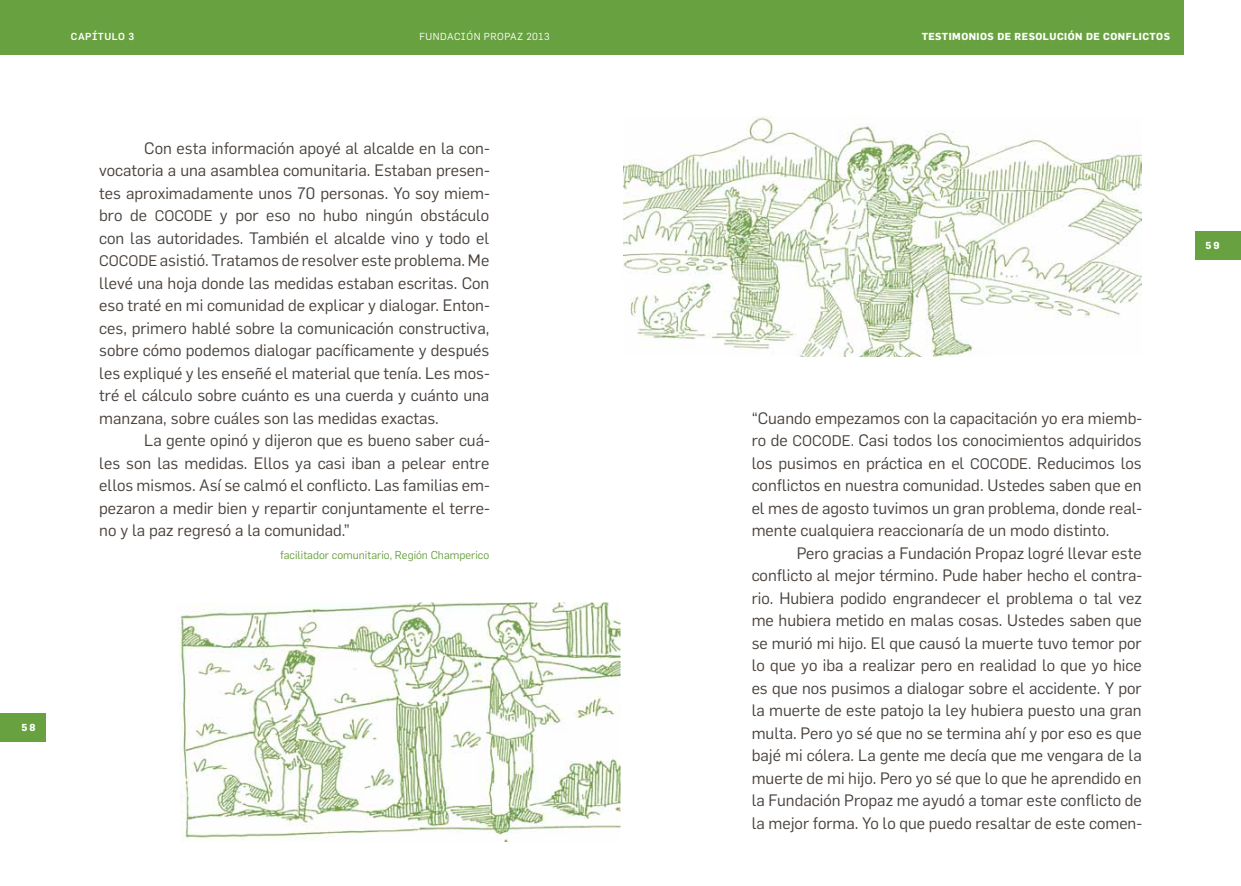
<style>
.page{position:relative;width:1241px;height:886px;background:#fff}
.page>*{position:absolute;margin:0;border:0;box-sizing:border-box;transform-origin:0 0}
.t1{font:16.25px/22.5px "Flama";color:#48413c;text-align:justify}
.t2{font:15px "Flama";color:#48413c}
.t3{font:11.25px "Flama";color:#68a13f}
.t4{font:700 10px "Flama";letter-spacing:.05em;color:#fff}
.t5{font:10px "Flama";letter-spacing:.05em;color:#fff}
.t6{font:500 10px "Flama";letter-spacing:.05em;color:#fff}
.s1{font-size:15px}
.s2{font-size:16.25px}
</style>
<div class="page">
<div style="left:0;top:713px;width:46px;height:28px;background:#68a13f"></div>
<div style="left:0;top:0;width:620px;height:55px;background:#68a13f"></div>
<div style="left:1194px;top:231px;width:46px;height:29px;background:#68a13f"></div>
<div style="left:620px;top:0;width:563px;height:55px;background:#68a13f"></div>
<img style="left:180px;top:602px;width:440px;height:240px">
<img style="left:623px;top:116px;width:518px;height:240px">
<p class="t6" style="left:71px;top:30px;width:65px">CAPÍTULO 3</p>
<p class="t5" style="left:419px;top:30px;width:131px">Fundación Propaz 2013</p>
<p class="t1" style="left:99px;top:136px;width:392px;text-indent:55px">on esta información apoyé al alcalde en la con&shy;vocatoria a una asamblea comunitaria. Estaban presen&shy;tes aproximadamente unos 70 personas. Yo soy miem&shy;bro de <span class="s1">COCOD</span></p>
<p class="t1" style="left:99px;top:136px;width:29px">C</p>
<p class="t1" style="left:99px;top:204px;width:391px;text-align:right"><span class="s1">E</span> y por eso no hubo ningún obstáculo<br>con las autoridades. También el alcalde vino y todo el</p>
<p class="t2" style="left:99px;top:252px;width:11px">COCOD</p>
<p class="t1" style="left:99px;top:249px;width:392px;text-indent:49px"><span class="s1">E</span> asistió. Tratamos de resolver este problema. Me llevé una hoja donde las medidas estaban escritas. Con eso traté en mi comunidad de explicar y dialogar. Enton&shy;ces, primero hablé sobre la comunicación constructiva, sobre cómo podemos dialogar pacíficamente y después les expliqué y les enseñé el material que tenía. Les mos&shy;tré el cálculo sobre cuánto es una cuerda y cuánto una manzana, sobre cuáles son las medidas exactas.</p>
<p class="t1" style="left:99px;top:429px;width:392px;text-indent:45px">La gente opinó y dijeron que es bueno saber cuá&shy;les son las medidas. Ellos ya casi iban a pelear entre ellos mismos. Así se calmó el conflicto. Las familias em&shy;pezaron a medir bien y repartir conjuntamente el terre&shy;no y la paz regresó a la comunidad.”</p>
<p class="t3" style="left:280px;top:548px;width:211px">facilitador comunitario, Región Champerico</p>
<p class="t4" style="left:21px;top:722px;width:15px">58</p>
<p class="t4" style="left:921px;top:31px;width:15px">TESTIM</p>
<p class="t4" style="left:961px;top:31px;width:61px">ONIOS DE RES</p>
<p class="t4" style="left:1035px;top:31px;width:29px">OLUCIÓN</p>
<p class="t4" style="left:1085px;top:31px;width:85px">DE CONFLICTOS</p>
<p class="t4" style="left:1205px;top:240px;width:15px">59</p>
<p class="t1" style="left:751px;top:406px;width:392px">“Cuando empezamos con la capacitación yo era miemb-</p>
<p class="t2" style="left:751px;top:432px;width:52px"><span class="s2">ro de</span> COCOD</p>
<p class="t1" style="left:751px;top:429px;width:391px;text-indent:90px"><span class="s1">E.</span> Casi todos los conocimientos adquiridos los pusimos en práctica en el <span class="s1">COCOD</span></p>
<p class="t1" style="left:751px;top:451px;width:392px;text-indent:267px"><span class="s1">E.</span> Reducimos los conflictos en nuestra comunidad. Ustedes saben que en el mes de agosto tuvimos un gran problema, donde real&shy;mente cualquiera reaccionaría de un modo distinto.</p>
<p class="t1" style="left:751px;top:541px;width:392px;text-indent:45px">Pero gracias a Fundación Propaz logré llevar este conflicto al mejor término. Pude haber hecho el contra&shy;rio. Hubiera podido engrandecer el problema o tal vez me hubiera metido en malas cosas. Ustedes saben que se murió mi hijo. El que causó la muerte tuvo temor por lo que yo iba a realizar pero en realidad lo que yo hice es que nos pusimos a dialogar sobre el accidente. Y por la muerte de este patojo la ley hubiera puesto una gran multa. Pero yo sé que no se termina ahí y por eso es que bajé mi cólera. La gente me decía que me vengara de la muerte de mi hijo. Pero yo sé que lo que he aprendido en la Fundación Propaz me ayudó a tomar este conflicto de la mejor forma. Yo lo que puedo resaltar de este comen-</p>
</div>
